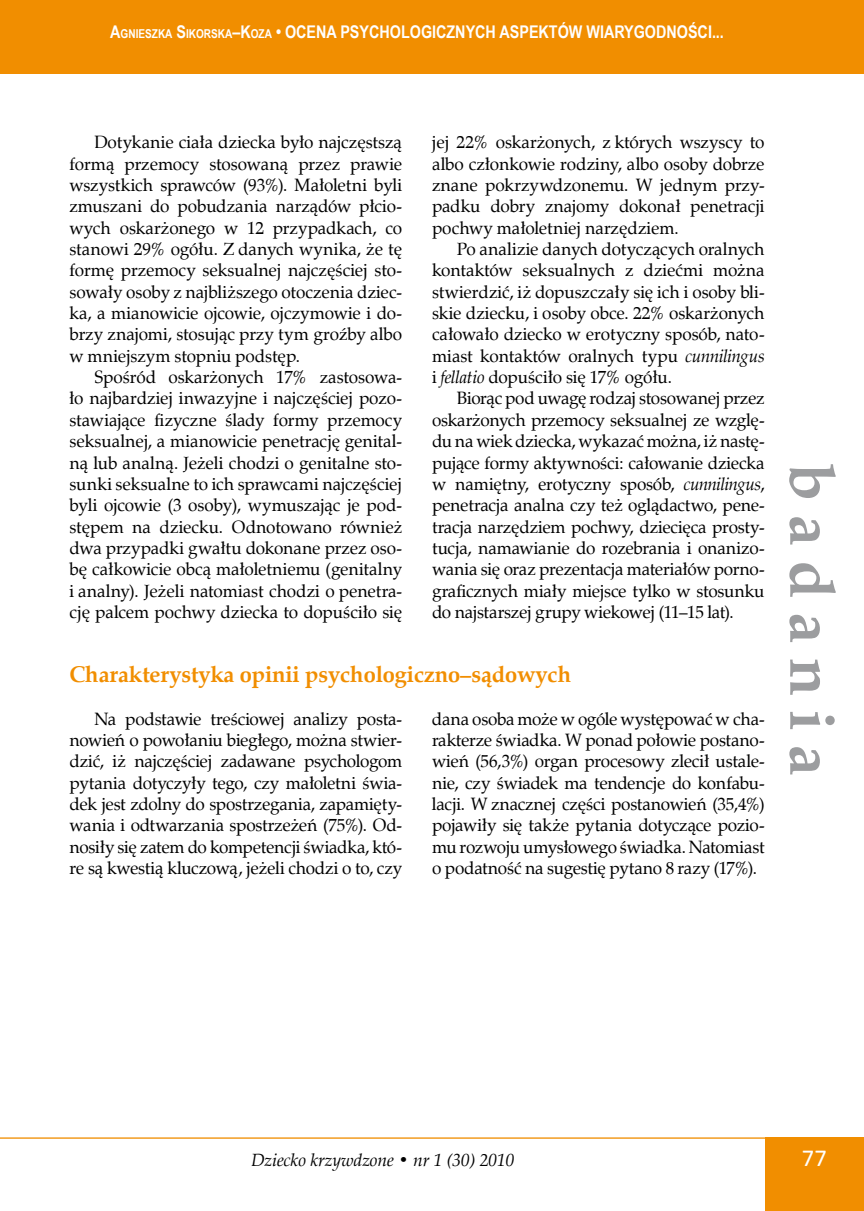
<style>
.page{position:relative;width:864px;height:1211px;background:#fff}
.page>*{position:absolute;margin:0;border:0;box-sizing:border-box;transform-origin:0 0}
.t1{font:700 63px "Zapf Calligr EU";color:#9c9d9f}
.t2{font:24.5px "Calibri";color:#fff}
.t3{font:700 22.75px "Zapf Calligr EU";letter-spacing:-.005em;color:#f18e00}
.t4{font:17.5px/21.3px "Zapf Calligr EU";letter-spacing:-.01em;color:#000;text-align:justify}
.t5{font:700 17.5px "Arial Narrow";color:#fff}
.t6{font:italic 17.5px "Zapf Calligr EU";color:#000}
.s1{font-size:12.25px}
.s2{font-style:inherit}
.s3{font-style:italic}
</style>
<div class="page">
<div style="left:765px;top:1137px;width:98px;height:73px;background:#f18e00"></div>
<div style="left:0;top:0;width:863px;height:74px;background:#f18e00"></div>
<hr style="left:0;top:1137px;width:842px;height:1px;background:#f18e00">
<p class="t5" style="left:110px;top:19px;width:615px">A<span class="s1">GNIESZKA</span> <span class="s2">S</span><span class="s1">IKORSKA</span><span class="s2">–K</span><span class="s1">OZA</span> • OCENA PSYCHOLOGICZNYCH ASPEKTÓW WIARYGODNOŚCI...</p>
<p class="t4" style="left:69px;top:132px;width:334px;text-indent:25px">Dotykanie ciała dziecka było najczęstszą formą przemocy stosowaną przez prawie wszystkich sprawców (93%). Małoletni byli zmuszani do pobudzania narządów płcio&shy;wych oskarżonego w 12 przypadkach, co stanowi 29% ogółu. Z danych wynika, że tę formę przemocy seksualnej najczęściej sto&shy;sowały osoby z najbliższego otoczenia dziec&shy;ka, a mianowicie ojcowie, ojczymowie i do&shy;brzy znajomi, stosując przy tym groźby albo w mniejszym stopniu podstęp.</p>
<p class="t4" style="left:69px;top:367px;width:334px;text-indent:25px">Spośród oskarżonych 17% zastosowa&shy;ło najbardziej inwazyjne i najczęściej pozo&shy;stawiające fizyczne ślady formy przemocy seksualnej, a mianowicie penetrację genital&shy;ną lub analną. Jeżeli chodzi o genitalne sto&shy;sunki seksualne to ich sprawcami najczęściej byli ojcowie (3 osoby), wymuszając je pod&shy;stępem na dziecku. Odnotowano również dwa przypadki gwałtu dokonane przez oso&shy;bę całkowicie obcą małoletniemu (genitalny i analny). Jeżeli natomiast chodzi o penetra&shy;cję palcem pochwy dziecka to dopuściło się</p>
<p class="t4" style="left:432px;top:132px;width:334px">jej 22% oskarżonych, z których wszyscy to albo członkowie rodziny, albo osoby dobrze znane pokrzywdzonemu. W jednym przy&shy;padku dobry znajomy dokonał penetracji pochwy małoletniej narzędziem.</p>
<p class="t4" style="left:432px;top:239px;width:334px;text-indent:25px">Po analizie danych dotyczących oralnych kontaktów seksualnych z dziećmi można stwierdzić, iż dopuszczały się ich i osoby bli&shy;skie dziecku, i osoby obce. 22% oskarżonych całowało dziecko w erotyczny sposób, nato&shy;miast kontaktów oralnych typu <span class="s3">cunnilingus </span>i <span class="s3">fellatio</span> dopuściło się 17% ogółu.</p>
<p class="t4" style="left:432px;top:388px;width:334px;text-indent:25px">Biorąc pod uwagę rodzaj stosowanej przez oskarżonych przemocy seksualnej ze wzglę&shy;du na wiek dziecka, wykazać można, iż nastę&shy;pujące formy aktywności: całowanie dziecka w namiętny, erotyczny sposób, <span class="s3">cunnilingus</span>, penetracja analna czy też oglądactwo, pene&shy;tracja narzędziem pochwy, dziecięca prosty&shy;tucja, namawianie do rozebrania i onanizo&shy;wania się oraz prezentacja materiałów porno&shy;graficznych miały miejsce tylko w stosunku do najstarszej grupy wiekowej (11–15 lat).</p>
<h3 class="t3" style="left:69px;top:660px;width:503px">Charakterystyka opinii psychologiczno–sądowych</h3>
<p class="t4" style="left:69px;top:708px;width:334px;text-indent:25px">Na podstawie treściowej analizy posta&shy;nowień o powołaniu biegłego, można stwier&shy;dzić, iż najczęściej zadawane psychologom pytania dotyczyły tego, czy małoletni świa&shy;dek jest zdolny do spostrzegania, zapamięty&shy;wania i odtwarzania spostrzeżeń (75%). Od&shy;nosiły się zatem do kompetencji świadka, któ&shy;re są kwestią kluczową, jeżeli chodzi o to, czy</p>
<p class="t4" style="left:432px;top:708px;width:334px">dana osoba może w ogóle występować w cha&shy;rakterze świadka. W ponad połowie postano&shy;wień (56,3%) organ procesowy zlecił ustale&shy;nie, czy świadek ma tendencje do konfabu&shy;lacji. W znacznej części postanowień (35,4%) pojawiły się także pytania dotyczące pozio&shy;mu rozwoju umysłowego świadka. Natomiast o podatność na sugestię pytano 8 razy (17%).</p>
<h1 class="t1" style="left:850px;top:464px;width:313px;rotate:90deg">b a d a n i a</h1>
<p class="t6" style="left:251px;top:1149px;width:265px">Dziecko krzywdzone • nr 1 (30) 2010</p>
<h2 class="t2" style="left:801px;top:1142px;width:13px">77</h2>
</div>
